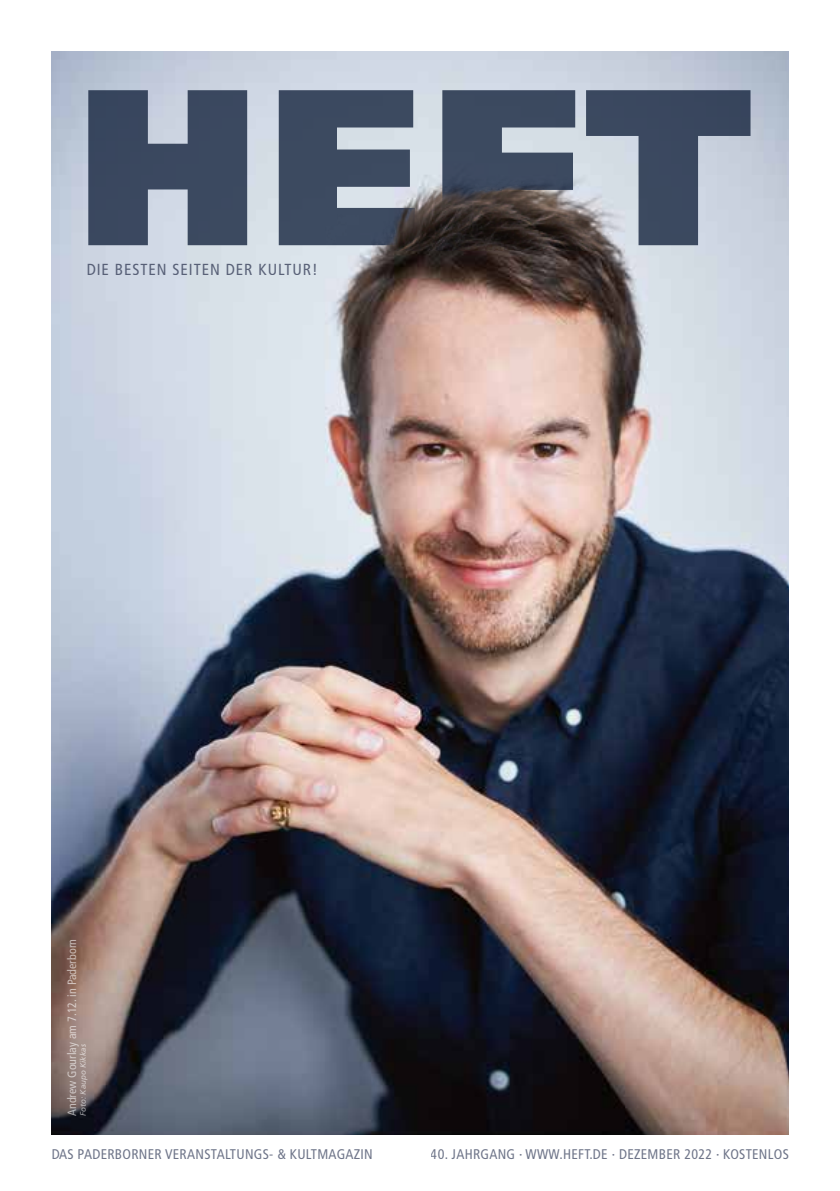
<style>
.page{position:relative;width:840px;height:1191px;background:#fff}
.page>*{position:absolute;margin:0;border:0;box-sizing:border-box;transform-origin:0 0}
.t1{font:900 222px "Frutiger";color:#16253f}
.t2{font:condensed 16px "Frutiger";letter-spacing:.06em;color:#424a63}
.t3{font:condensed 14px "Frutiger";letter-spacing:.02em;color:#4b536c}
.t4{font:condensed 12px "Frutiger";color:#fff}
.t5{font:italic 8px "Frutiger";color:#fff}
</style>
<div class="page">
<img style="left:51px;top:51px;width:737px;height:1083px">
<img style="left:51px;top:158px;width:737px;height:92px">
<h1 class="t1" style="left:77px;top:32px;width:676px">HEFT</h1>
<p class="t2" style="left:86px;top:260px;width:233px">DIE BESTEN SEITEN DER KULTUR!</p>
<p class="t4" style="left:65px;top:1116px;width:178px;rotate:-90deg">Andrew Gourlay am 7.12. in Paderborn</p>
<p class="t5" style="left:78px;top:1116px;width:74px;rotate:-90deg">Foto: Kaupo Kikkas</p>
<p class="t3" style="left:51px;top:1146px;width:323px">DAS PADERBORNER VERANSTALTUNGS- &amp; KULTMAGAZIN</p>
<p class="t3" style="left:430px;top:1146px;width:359px">40. JAHRGANG · WWW.HEFT.DE · DEZEMBER 2022 · KOSTENLOS</p>
</div>
